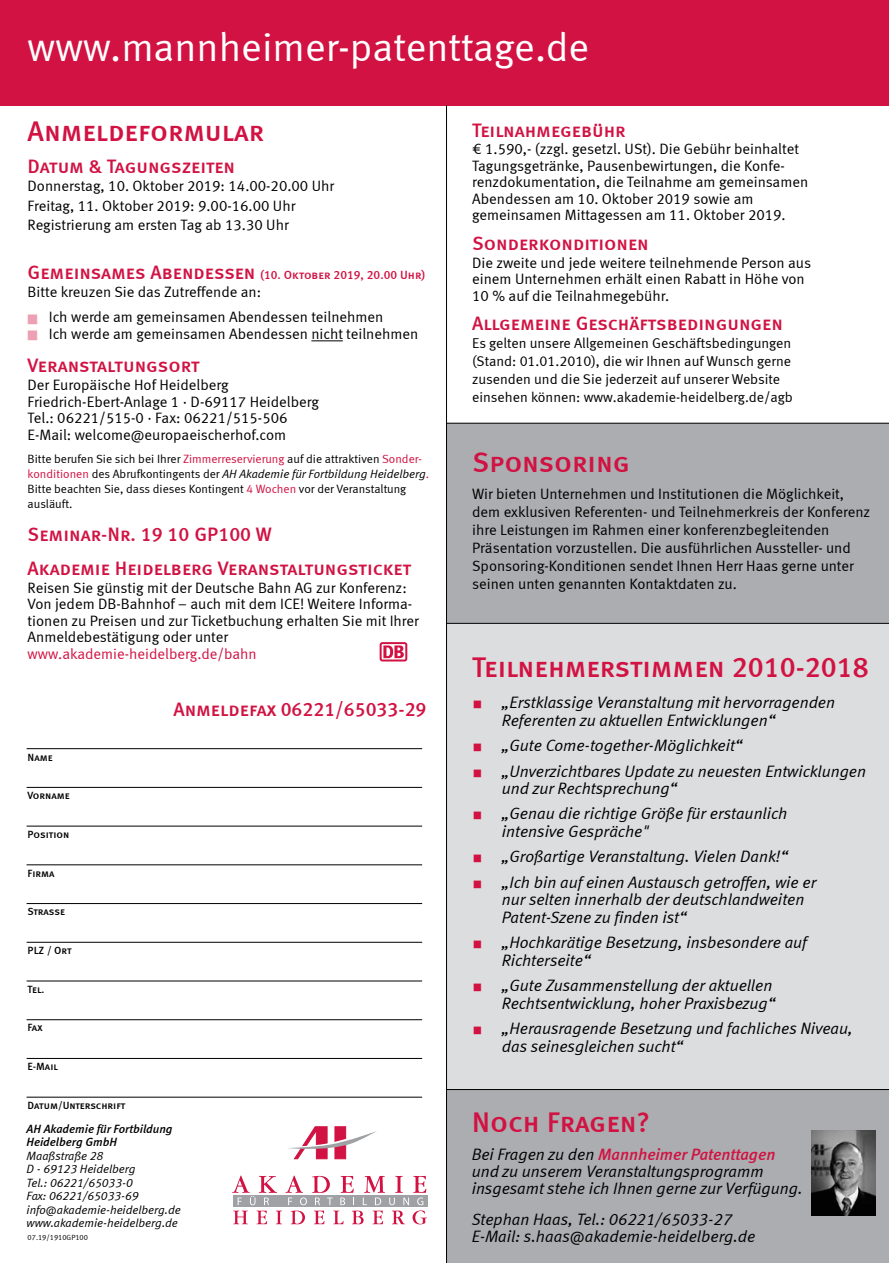
<style>
.page{position:relative;width:889px;height:1263px;background:#fff}
.page>*{position:absolute;margin:0;border:0;box-sizing:border-box;transform-origin:0 0}
.t1{font:40.5px "Meta Normal LF";color:#fff}
.t2{font:28.5px "Meta Medium LF Caps";color:#d11242}
.t3{font:19.5px/33.8px "Meta Medium LF Caps";color:#d11242}
.t4{font:italic 16.5px/17.7px "Meta Normal LF";color:#000}
.t5{font:italic 16.5px "Meta Medium LF";color:#d11242}
.t6{font:15px/16.5px "Meta Normal LF";color:#000}
.t7{font:15px "Meta Normal LF";color:#d11242}
.t8{font:14.25px/18px "Meta Normal LF";color:#000}
.t9{font:12px/15px "Meta Normal LF";color:#000}
.t10{font:italic 12px/13.5px "Meta Normal LF";color:#000}
.t11{font:12px "Meta Medium LF Caps";color:#d11242}
.t12{font:italic 12px/13.5px "Meta Medium LF";color:#000}
.t13{font:10.5px "Meta Medium LF Caps";letter-spacing:-.005em;color:#000}
.t14{font:7.5px "Meta Normal LF";color:#000}
.s1{font-size:19.5px}
.s2{color:#eda0b3}
.s3{color:#d11242}
.s4{font-style:italic}
.s5{font-family:"Meta Normal LF";color:#000}
</style>
<div class="page">
<div style="left:446px;top:598px;width:443px;height:507px;background:#dcddde"></div>
<div style="left:446px;top:1089px;width:443px;height:174px;background:#abadb0"></div>
<div style="left:0;top:0;width:889px;height:105px;background:#d11242"></div>
<hr style="left:311px;top:341px;width:32px;height:1px;background:#000">
<hr style="left:27px;top:748px;width:395px;height:1px;background:#000">
<hr style="left:27px;top:787px;width:395px;height:1px;background:#000">
<hr style="left:27px;top:826px;width:395px;height:1px;background:#000">
<hr style="left:27px;top:864px;width:395px;height:1px;background:#000">
<hr style="left:27px;top:903px;width:395px;height:1px;background:#000">
<hr style="left:27px;top:942px;width:395px;height:1px;background:#000">
<hr style="left:27px;top:981px;width:395px;height:1px;background:#000">
<hr style="left:27px;top:1019px;width:395px;height:1px;background:#000">
<hr style="left:27px;top:1058px;width:395px;height:1px;background:#000">
<hr style="left:27px;top:1097px;width:395px;height:1px;background:#000">
<svg style="left:288px;top:1127px;width:89px;height:32px"></svg>
<svg style="left:232px;top:1175px;width:195px;height:49px"></svg>
<img style="left:811px;top:1130px;width:64px;height:85px">
<div style="left:446px;top:424px;width:443px;height:199px;background:#abadb0"></div>
<hr style="left:446px;top:1089px;width:443px;height:1px;background:#000">
<hr style="left:446px;top:105px;width:1px;height:1158px;background:#000">
<hr style="left:446px;top:623px;width:443px;height:1px;background:#000">
<svg style="left:379px;top:642px;width:28px;height:19px"></svg>
<svg style="left:382px;top:644px;width:23px;height:15px"></svg>
<svg style="left:383px;top:645px;width:21px;height:13px"></svg>
<hr style="left:447px;top:423px;width:442px;height:1px;background:#000">
<h1 class="t1" style="left:28px;top:23px;width:563px">www.mannheimer-patenttage.de</h1>
<h2 class="t2" style="left:28px;top:115px;width:238px">Anmeldeformular</h2>
<h3 class="t3" style="left:28px;top:150px;width:209px">Datum &amp; Tagungszeiten</h3>
<p class="t6" style="left:28px;top:176px;width:308px;line-height:19.5px">Donnerstag, 10. Oktober 2019: 14.00-20.00 Uhr<br>Freitag, 11. Oktober 2019: 9.00-16.00 Uhr<br>Registrierung am ersten Tag ab 13.30 Uhr</p>
<p class="t11" style="left:28px;top:268px;width:399px"><span class="s1">Gemeinsames Abendessen</span> (10. Oktober 2019, 20.00 Uhr)</p>
<p class="t6" style="left:28px;top:283px;width:235px">Bitte kreuzen Sie das Zutreffende an:</p>
<p class="t6" style="left:28px;top:309px;width:357px"><span class="s2">■</span> Ich werde am gemeinsamen Abendessen teilnehmen</p>
<p class="t6" style="left:28px;top:325px;width:392px"><span class="s2">■</span> Ich werde am gemeinsamen Abendessen nicht teilnehmen</p>
<h3 class="t3" style="left:28px;top:349px;width:174px">Veranstaltungsort</h3>
<p class="t6" style="left:28px;top:377px;width:293px">Der Europäische Hof Heidelberg Friedrich-Ebert-Anlage 1 · D-69117 Heidelberg Tel.: 06221/515-0 · Fax: 06221/515-506<br>E-Mail: welcome@europaeischerhof.com</p>
<p class="t9" style="left:28px;top:451px;width:403px">Bitte berufen Sie sich bei Ihrer <span class="s3">Zimmerreservierung</span> auf die attraktiven <span class="s3">Sonder&shy;konditionen</span> des Abrufkontingents der <span class="s4">AH Akademie für Fortbildung Heidelberg</span><span class="s3">.<br></span>Bitte beachten Sie, dass dieses Kontingent <span class="s3">4 Wochen</span> vor der Veranstaltung ausläuft.</p>
<h3 class="t3" style="left:28px;top:518px;width:385px">Seminar-Nr. 19 10 GP100 W<br>Akademie Heidelberg Veranstaltungsticket</h3>
<p class="t6" style="left:28px;top:579px;width:393px">Reisen Sie günstig mit der Deutsche Bahn AG zur Konferenz:<br>Von jedem DB-Bahnhof − auch mit dem ICE! Weitere Informa&shy;tionen zu Preisen und zur Ticketbuchung erhalten Sie mit Ihrer Anmeldebestätigung oder unter</p>
<p class="t7" style="left:28px;top:645px;width:231px">www.akademie-heidelberg.de/bahn</p>
<p class="t13" style="left:28px;top:751px;width:27px">Name</p>
<p class="t13" style="left:28px;top:789px;width:44px">Vorname</p>
<p class="t13" style="left:28px;top:828px;width:43px">Position</p>
<p class="t13" style="left:28px;top:867px;width:28px">Firma</p>
<p class="t13" style="left:28px;top:906px;width:39px">Strasse</p>
<p class="t13" style="left:28px;top:944px;width:46px">PLZ / Ort</p>
<p class="t13" style="left:28px;top:983px;width:18px">Tel.</p>
<p class="t13" style="left:28px;top:1022px;width:16px">Fax</p>
<p class="t13" style="left:28px;top:1060px;width:32px">E-Mail</p>
<p class="t13" style="left:28px;top:1099px;width:99px">Datum/Unterschrift</p>
<h3 class="t3" style="left:173px;top:692px;width:254px">Anmeldefax 06221/65033-29</h3>
<p class="t12" style="left:27px;top:1121px;width:147px">AH Akademie für Fortbildung<br>Heidelberg GmbH</p>
<p class="t10" style="left:27px;top:1148px;width:156px">Maaßstraße 28<br>D - 69123 Heidelberg<br>Tel.: 06221/65033-0<br>Fax: 06221/65033-69 info@akademie-heidelberg.de www.akademie-heidelberg.de</p>
<p class="t14" style="left:28px;top:1233px;width:62px">07.19/1910GP100</p>
<h3 class="t3" style="left:472px;top:113px;width:155px">Teilnahmegebühr</h3>
<p class="t6" style="left:472px;top:141px;width:338px">€ 1.590,- (zzgl. gesetzl. USt). Die Gebühr beinhaltet Tagungsgetränke, Pausenbewirtungen, die Konfe&shy;renzdokumentation, die Teilnahme am gemeinsamen Abendessen am 10. Oktober 2019 sowie am gemeinsamen Mittagessen am 11. Oktober 2019.</p>
<h3 class="t3" style="left:472px;top:226px;width:178px">Sonderkonditionen</h3>
<p class="t6" style="left:472px;top:254px;width:340px">Die zweite und jede weitere teilnehmende Person aus einem Unternehmen erhält einen Rabatt in Höhe von<br>10 % auf die Teilnahmegebühr.</p>
<h3 class="t3" style="left:472px;top:306px;width:312px">Allgemeine Geschäftsbedingungen</h3>
<p class="t8" style="left:472px;top:334px;width:322px">Es gelten unsere Allgemeinen Geschäftsbedingungen (Stand: 01.01.2010), die wir Ihnen auf Wunsch gerne zusenden und die Sie jederzeit auf unserer Website einsehen können: www.akademie-heidelberg.de/agb</p>
<h2 class="t2" style="left:472px;top:446px;width:159px">Sponsoring</h2>
<p class="t6" style="left:472px;top:485px;width:400px;line-height:18px">Wir bieten Unternehmen und Institutionen die Möglichkeit, dem exklusiven Referenten- und Teilnehmerkreis der Konferenz ihre Leistungen im Rahmen einer konferenzbegleitenden Präsentation vorzustellen. Die ausführlichen Aussteller- und Sponsoring-Konditionen sendet Ihnen Herr Haas gerne unter seinen unten genannten Kontaktdaten zu.</p>
<h2 class="t2" style="left:472px;top:651px;width:398px">Teilnehmerstimmen 2010-2018</h2>
<p class="t4" style="left:502px;top:694px;width:335px;text-indent:-29px"><span class="s3">■</span> „Erstklassige Veranstaltung mit hervorragenden<br>Referenten zu aktuellen Entwicklungen“</p>
<p class="t4" style="left:473px;top:736px;width:270px"><span class="s3">■</span> „Gute Come-together-Möglichkeit“</p>
<p class="t4" style="left:502px;top:762px;width:366px;text-indent:-29px"><span class="s3">■</span> „Unverzichtbares Update zu neuesten Entwicklungen und zur Rechtsprechung“</p>
<p class="t4" style="left:502px;top:805px;width:287px;text-indent:-29px"><span class="s3">■</span> „Genau die richtige Größe für erstaunlich intensive Gespräche"</p>
<p class="t4" style="left:473px;top:847px;width:316px"><span class="s3">■</span> „Großartige Veranstaltung. Vielen Dank!“</p>
<p class="t4" style="left:502px;top:873px;width:316px;text-indent:-28px"><span class="s3">■</span> „Ich bin auf einen Austausch getroffen, wie er nur selten innerhalb der deutschlandweiten<br>Patent-Szene zu finden ist“</p>
<p class="t4" style="left:502px;top:933px;width:306px;text-indent:-28px"><span class="s3">■</span> „Hochkarätige Besetzung, insbesondere auf<br>Richterseite“</p>
<p class="t4" style="left:473px;top:976px;width:303px;text-align:right"><span class="s3">■</span> „Gute Zusammenstellung der aktuellen<br>Rechtsentwicklung, hoher Praxisbezug“</p>
<p class="t4" style="left:502px;top:1019px;width:352px;text-indent:-29px"><span class="s3">■</span> „Herausragende Besetzung und fachliches Niveau, das seinesgleichen sucht“</p>
<h2 class="t2" style="left:472px;top:1105px;width:180px">Noch Fragen?</h2>
<p class="t5" style="left:472px;top:1144px;width:305px"><span class="s5">Bei Fragen zu den</span> Mannheimer Patenttagen</p>
<p class="t4" style="left:472px;top:1162px;width:332px;line-height:17.2px">und zu unserem Veranstaltungsprogramm insgesamt stehe ich Ihnen gerne zur Verfügung.</p>
<p class="t4" style="left:472px;top:1210px;width:285px;line-height:17.2px">Stephan Haas, Tel.: 06221/65033-27<br>E-Mail: s.haas@akademie-heidelberg.de</p>
</div>
